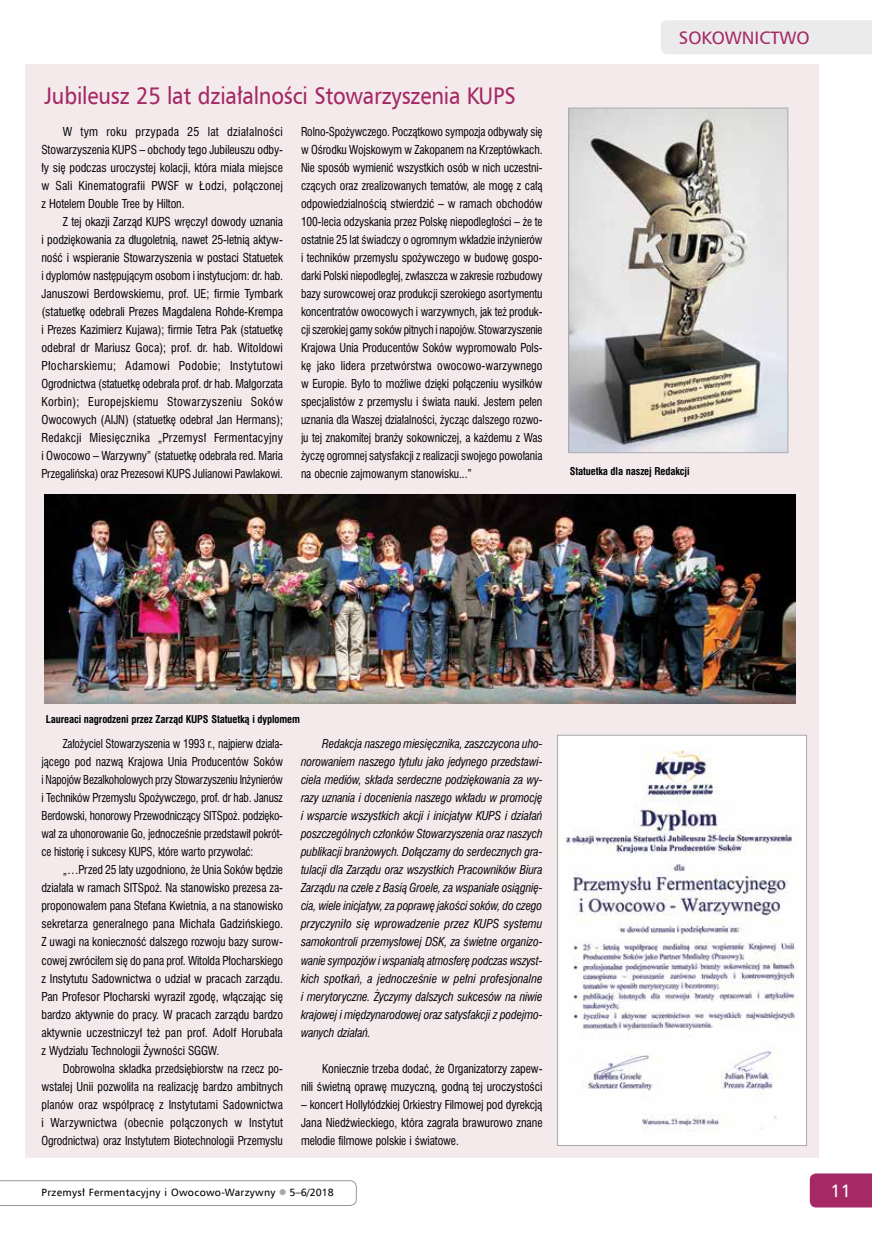
<style>
.page{position:relative;width:872px;height:1234px;background:#fff}
.page>*{position:absolute;margin:0;border:0;box-sizing:border-box;transform-origin:0 0}
.t1{font:24px "Humnst 777 EU";letter-spacing:-.01em;color:#a52964;scale:.9 1}
.t2{font:18px "Humnst 777 EU";color:#a52964}
.t3{font:18px "Humnst 777 EU";color:#fff}
.t4{font:12px/18px "Swis 721 Cn PL Roman A";letter-spacing:-.01em;color:#000;text-align:justify}
.t5{font:12px/18px "Swis 721 Cn PL Roman A";letter-spacing:-.01em;color:#000;text-align:justify;scale:.95 1}
.t6{font:12px/18px "Swis 721 Cn PL Italic A";letter-spacing:-.01em;color:#000;text-align:justify}
.t7{font:12px/18px "Swis 721 Cn PL Roman A";letter-spacing:-.01em;color:#000;text-align:justify;scale:.94 1}
.t8{font:10.5px "Swis 721 Cn PL Bold A";letter-spacing:-.01em;color:#000}
.t9{font:10.5px "Humnst 777 EU";letter-spacing:.03em;color:#000}
.s1{color:#a7a9ac}
</style>
<div class="page">
<div style="left:26px;top:64px;width:793px;height:1093px;background:#f4eaec"></div>
<img style="left:44px;top:494px;width:751px;height:209px">
<img style="left:570px;top:110px;width:216px;height:341px">
<div style="left:568px;top:108px;width:220px;height:345px;border:1px solid #abadb0"></div>
<img style="left:559px;top:736px;width:246px;height:407px">
<div style="left:557px;top:734px;width:250px;height:411px;border:1px solid #a7a9ac"></div>
<svg style="left:0;top:1180px;width:357px;height:25px"></svg>
<div style="left:810px;top:1173px;width:62px;height:34px;background:#a52964"></div>
<div style="left:661px;top:20px;width:211px;height:34px;background:#ebebec"></div>
<h1 class="t1" style="left:44px;top:80px;width:525px">Jubileusz 25 lat działalności Stowarzyszenia KUPS</h1>
<p class="t4" style="left:41px;top:122px;width:243px;text-indent:21px">W tym roku przypada 25 lat działalności Stowarzyszenia KUPS – obchody tego Jubileuszu odby&shy;ły się podczas uroczystej kolacji, która miała miejsce w Sali Kinematografii PWSF w Łodzi, połączonej z Hotelem Double Tree by Hilton.</p>
<p class="t4" style="left:41px;top:212px;width:243px;text-indent:21px">Z tej okazji Zarząd KUPS wręczył dowody uznania i podziękowania za długoletnią, nawet 25-letnią aktyw&shy;ność i wspieranie Stowarzyszenia w postaci Statuetek i dyplomów następującym osobom i instytucjom: dr. hab.<br>Januszowi Berdowskiemu, prof. UE; firmie Tymbark (statuetkę odebrali Prezes Magdalena Rohde-Krempa i Prezes Kazimierz Kujawa); firmie Tetra Pak (statuetkę odebrał dr Mariusz Goca); prof. dr. hab. Witoldowi Płocharskiemu; Adamowi Podobie; Instytutowi Ogrodnictwa (statuetkę odebrała prof. dr hab. Małgorzata Korbin); Europejskiemu Stowarzyszeniu Soków Owocowych (AIJN) (statuetkę odebrał Jan Hermans); Redakcji Miesięcznika „Przemysł Fermentacyjny i Owocowo – Warzywny” (statuetkę odebrała red. Maria Przegalińska) oraz Prezesowi KUPS Julianowi Pawlakowi.</p>
<p class="t5" style="left:301px;top:122px;width:256px">Rolno-Spożywczego. Początkowo sympozja odbywały się w Ośrodku Wojskowym w Zakopanem na Krzeptówkach.<br>Nie sposób wymienić wszystkich osób w nich uczestni&shy;czących oraz zrealizowanych tematów, ale mogę z całą odpowiedzialnością stwierdzić – w ramach obchodów 100-lecia odzyskania przez Polskę niepodległości – że te ostatnie 25 lat świadczy o ogromnym wkładzie inżynierów i techników przemysłu spożywczego w budowę gospo&shy;darki Polski niepodległej, zwłaszcza w zakresie rozbudowy bazy surowcowej oraz produkcji szerokiego asortymentu koncentratów owocowych i warzywnych, jak też produk&shy;cji szerokiej gamy soków pitnych i napojów. Stowarzyszenie Krajowa Unia Producentów Soków wypromowało Pols&shy;kę jako lidera przetwórstwa owocowo-warzywnego w Europie. Było to możliwe dzięki połączeniu wysiłków specjalistów z przemysłu i świata nauki. Jestem pełen uznania dla Waszej działalności, życząc dalszego rozwo&shy;ju tej znakomitej branży sokowniczej, a każdemu z Was życzę ogromnej satysfakcji z realizacji swojego powołania na obecnie zajmowanym stanowisku...”</p>
<h2 class="t2" style="left:679px;top:26px;width:132px">sokownictwo</h2>
<p class="t8" style="left:569px;top:465px;width:121px">Statuetka dla naszej Redakcji</p>
<p class="t8" style="left:46px;top:713px;width:255px">Laureaci nagrodzeni przez Zarząd KUPS Statuetką i dyplomem</p>
<p class="t7" style="left:41px;top:734px;width:258px;text-indent:21px">Założyciel Stowarzyszenia w 1993 r., najpierw działa&shy;jącego pod nazwą Krajowa Unia Producentów Soków i Napojów Bezalkoholowych przy Stowarzyszeniu Inżynierów i Techników Przemysłu Spożywczego, prof. dr hab. Janusz Berdowski, honorowy Przewodniczący SITSpoż. podzięko&shy;wał za uhonorowanie Go, jednocześnie przedstawił pokrót&shy;ce historię i sukcesy KUPS, które warto przywołać:</p>
<p class="t5" style="left:63px;top:868px;width:6px">”</p>
<p class="t4" style="left:41px;top:860px;width:243px;text-indent:26px">…Przed 25 laty uzgodniono, że Unia Soków będzie działała w ramach SITSpoż. Na stanowisko prezesa za&shy;proponowałem pana Stefana Kwietnia, a na stanowisko sekretarza generalnego pana Michała Gadzińskiego.<br>Z uwagi na konieczność dalszego rozwoju bazy surow&shy;cowej zwróciłem się do pana prof. Witolda Płocharskiego z Instytutu Sadownictwa o udział w pracach zarządu.<br>Pan Profesor Płocharski wyraził zgodę, włączając się bardzo aktywnie do pracy. W pracach zarządu bardzo aktywnie uczestniczył też pan prof. Adolf Horubała z Wydziału Technologii Żywności SGGW.</p>
<p class="t4" style="left:41px;top:1058px;width:243px;text-indent:21px">Dobrowolna składka przedsiębiorstw na rzecz po&shy;wstałej Unii pozwoliła na realizację bardzo ambitnych planów oraz współpracę z Instytutami Sadownictwa i Warzywnictwa (obecnie połączonych w Instytut Ogrodnictwa) oraz Instytutem Biotechnologii Przemysłu</p>
<p class="t6" style="left:301px;top:734px;width:243px;text-indent:21px">Redakcja naszego miesięcznika, zaszczycona uho&shy;norowaniem naszego tytułu jako jedynego przedstawi&shy;ciela mediów, składa serdeczne podziękowania za wy&shy;razy uznania i docenienia naszego wkładu w promocję i wsparcie wszystkich akcji i inicjatyw KUPS i działań poszczególnych członków Stowarzyszenia oraz naszych publikacji branżowych. Dołączamy do serdecznych gra&shy;tulacji dla Zarządu oraz wszystkich Pracowników Biura Zarządu na czele z Basią Groele, za wspaniałe osiągnię&shy;cia, wiele inicjatyw, za poprawę jakości soków, do czego przyczyniło się wprowadzenie przez KUPS systemu samokontroli przemysłowej DSK, za świetne organizo&shy;wanie sympozjów i wspaniałą atmosferę podczas wszyst&shy;kich spotkań, a jednocześnie w pełni profesjonalne i merytoryczne. Życzymy dalszych sukcesów na niwie krajowej i międzynarodowej oraz satysfakcji z podejmo&shy;wanych działań.</p>
<p class="t4" style="left:301px;top:1058px;width:243px;text-align:right">Koniecznie trzeba dodać, że Organizatorzy zapew-<br>nili świetną oprawę muzyczną, godną tej uroczystości</p>
<p class="t4" style="left:301px;top:1094px;width:243px">– koncert Hollyłódzkiej Orkiestry Filmowej pod dyrekcją Jana Niedźwieckiego, która zagrała brawurowo znane melodie filmowe polskie i światowe.</p>
<p class="t9" style="left:41px;top:1185px;width:294px">Przemysł Fermentacyjny i Owocowo-Warzywny <span class="s1">●</span> 5–6/2018</p>
<h2 class="t3" style="left:830px;top:1179px;width:22px">11</h2>
</div>
